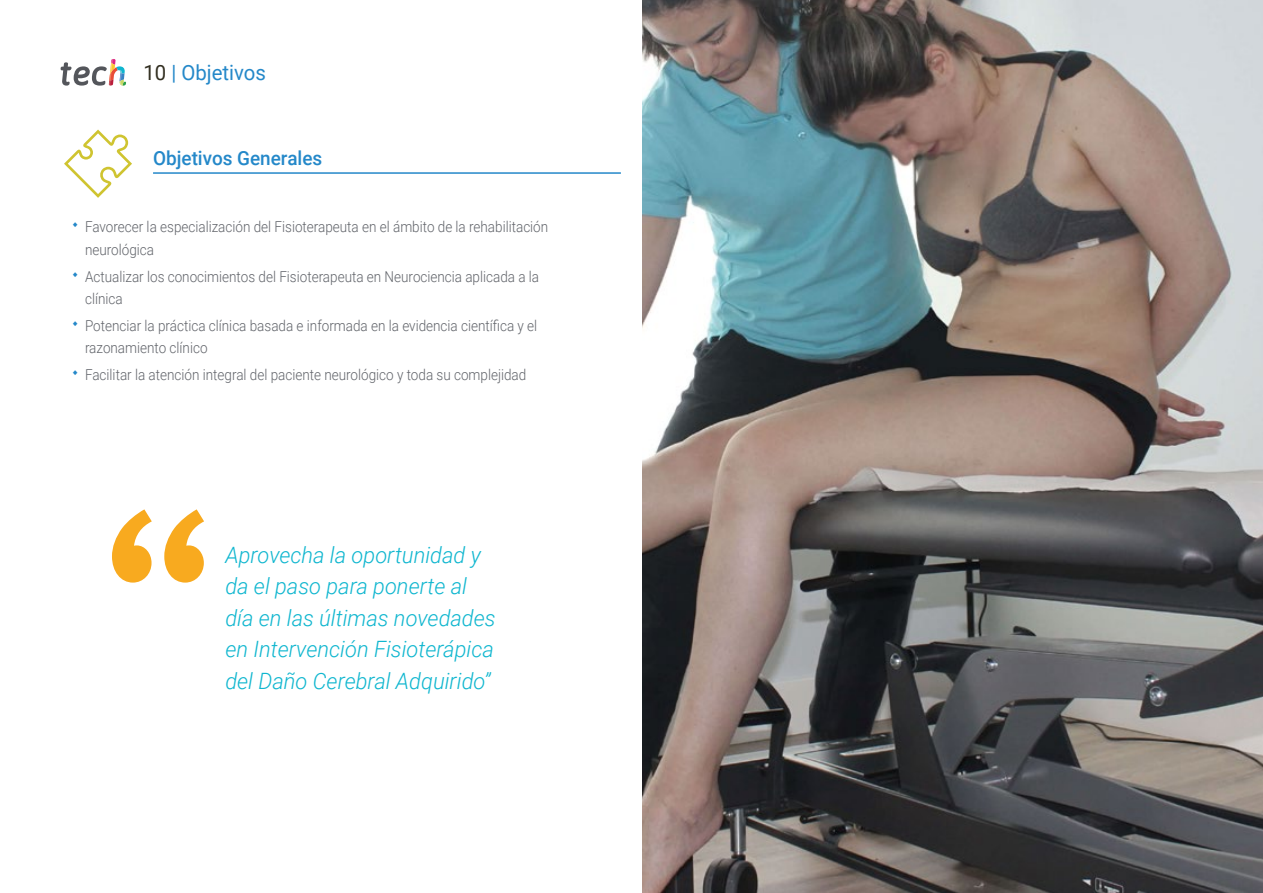
<style>
.page{position:relative;width:1263px;height:893px;background:#fff}
.page>*{position:absolute;margin:0;border:0;box-sizing:border-box;transform-origin:0 0}
.t1{font:italic 300 22.5px/31.5px "Roboto";color:#0fb6cf}
.t2{font:21px "Roboto";color:#2488c9}
.t3{font:500 19.5px "Roboto";color:#2488c9}
.t4{font:300 15px/22.5px "Roboto";color:#61646a;scale:.9 1}
.s1{color:#312e20}
</style>
<div class="page">
<img style="left:642px;top:0;width:621px;height:893px">
<hr style="left:153px;top:173px;width:468px;height:1px;background:#2488c9">
<svg style="left:64px;top:130px;width:68px;height:68px"></svg>
<svg style="left:112px;top:509px;width:92px;height:74px"></svg>
<svg style="left:61px;top:59px;width:65px;height:27px"></svg>
<h2 class="t2" style="left:144px;top:57px;width:124px"><span class="s1">10</span> | Objetivos</h2>
<h3 class="t3" style="left:153px;top:144px;width:171px">Objetivos Generales</h3>
<p class="t4" style="left:85px;top:215px;width:516px">Favorecer la especialización del Fisioterapeuta en el ámbito de la rehabilitación neurológica</p>
<p class="t4" style="left:85px;top:264px;width:506px">Actualizar los conocimientos del Fisioterapeuta en Neurociencia aplicada a la clínica</p>
<p class="t4" style="left:85px;top:314px;width:504px">Potenciar la práctica clínica basada e informada en la evidencia científica y el razonamiento clínico</p>
<p class="t4" style="left:85px;top:363px;width:492px">Facilitar la atención integral del paciente neurológico y toda su complejidad</p>
<h1 class="t1" style="left:225px;top:538px;width:272px">Aprovecha la oportunidad y da el paso para ponerte al día en las últimas novedades en Intervención Fisioterápica del Daño Cerebral Adquirido”</h1>
</div>
